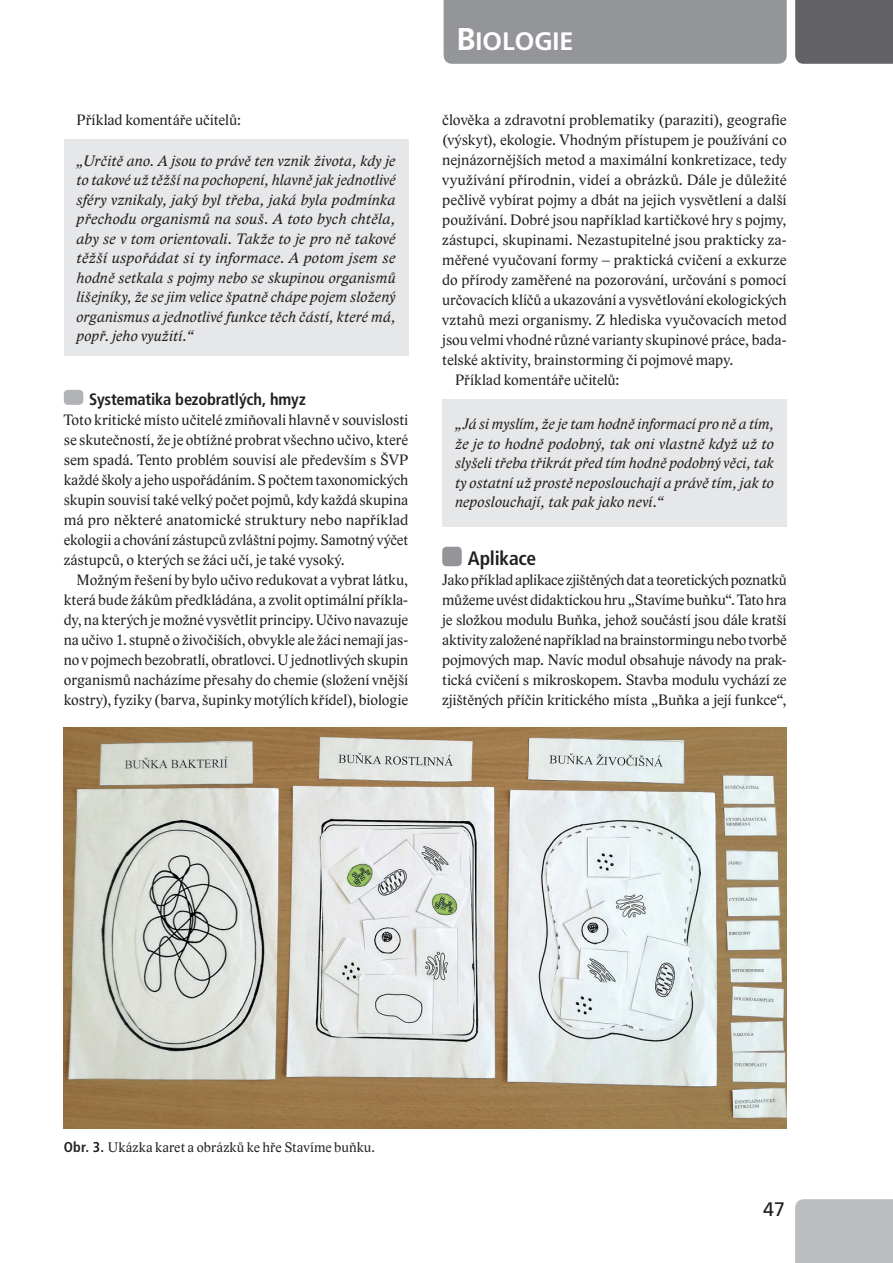
<style>
.page{position:relative;width:893px;height:1263px;background:#fff}
.page>*{position:absolute;margin:0;border:0;box-sizing:border-box;transform-origin:0 0}
.t1{font:25.2px "Frutiger LT Com Bold SC800";color:#fff}
.t2{font:700 condensed 19.5px "Frutiger LT Com";letter-spacing:-.015em;color:#231f20}
.t3{font:19.5px "Frutiger LT Com";color:#231f20}
.t4{font:700 condensed 16.5px "Frutiger LT Com";letter-spacing:-.01em;color:#231f20}
.t5{font:15.45px/20px "Lido STF";color:#231f20;text-align:justify}
.t6{font:italic 15.45px/19.5px "Lido STF";letter-spacing:.015em;color:#231f20;text-align:justify}
.t7{font:14.25px "Lido STF";letter-spacing:.01em;color:#231f20}
.s1{font-size:31.5px}
.s2{font-family:"Frutiger LT Com";font-weight:700;font-stretch:condensed}
</style>
<div class="page">
<div style="left:795px;top:0;width:98px;height:64px;background:#636366"></div>
<div style="left:795px;top:1199px;width:98px;height:64px;background:#bcbdc0"></div>
<div style="left:444px;top:0;width:343px;height:64px;background:#939598"></div>
<div style="left:64px;top:390px;width:19px;height:15px;background:#b2b3b7;border-radius:4px"></div>
<div style="left:442px;top:547px;width:20px;height:19px;background:#939598;border-radius:4px"></div>
<img style="left:64px;top:728px;width:723px;height:400px">
<div style="left:64px;top:139px;width:344px;height:217px;background:#e6e7e9"></div>
<div style="left:442px;top:399px;width:345px;height:127px;background:#e6e7e9"></div>
<p class="t5" style="left:77px;top:110px;width:166px">Příklad komentáře učitelů:</p>
<p class="t6" style="left:77px;top:151px;width:320px">„Určitě ano. A jsou to právě ten vznik života, kdy je to takové už těžší na pochopení, hlavně jak jednotlivé sféry vznikaly, jaký byl třeba, jaká byla podmínka přechodu organismů na souš. A toto bych chtěla, aby se v tom orientovali. Takže to je pro ně takové těžší uspořádat si ty informace. A potom jsem se hodně setkala s pojmy nebo se skupinou organismů lišejníky, že se jim velice špatně chápe pojem složený organismus a jednotlivé funkce těch částí, které má, popř. jeho využití.“</p>
<p class="t4" style="left:89px;top:389px;width:218px">Systematika bezobratlých, hmyz</p>
<p class="t5" style="left:64px;top:410px;width:346px">Toto kritické místo učitelé zmiňovali hlavně v souvislosti se skutečností, že je obtížné probrat všechno učivo, které sem spadá. Tento problém souvisí ale především s ŠVP každé školy a jeho uspořádáním. Spočtem taxonomických skupin souvisí také velký počet pojmů, kdy každá skupina má pro některé anatomické struktury nebo například ekologii a chování zástupců zvláštní pojmy. Samotný výčet zástupců, o kterých se žáci učí, je také vysoký.</p>
<p class="t5" style="left:64px;top:570px;width:346px;text-indent:13px">Možným řešení by bylo učivo redukovat a vybrat látku, která bude žákům předkládána, a zvolit optimální příkla&shy;dy, na kterých je možné vysvětlit principy. Učivo navazuje na učivo 1. stupně o živočiších, obvykle ale žáci nemají jas&shy;no v pojmech bezobratlí, obratlovci. Ujednotlivých skupin organismů nacházíme přesahy do chemie (složení vnější kostry), fyziky (barva, šupinky motýlích křídel), biologie</p>
<h1 class="t1" style="left:456px;top:27px;width:119px"><span class="s1">B</span>IOLOGIE</h1>
<p class="t5" style="left:442px;top:110px;width:346px">člověka a zdravotní problematiky (paraziti), geografie</p>
<p class="t5" style="left:442px;top:130px;width:346px">(výskyt), ekologie. Vhodným přístupem je používání co</p>
<p class="t5" style="left:442px;top:150px;width:346px">nejnázornějších metod a maximální konkretizace, tedy</p>
<p class="t5" style="left:442px;top:170px;width:346px">využívání přírodnin, videí a obrázků. Dále je důležité</p>
<p class="t5" style="left:442px;top:190px;width:346px">pečlivě vybírat pojmy a dbát na jejich vysvětlení a další</p>
<p class="t5" style="left:442px;top:210px;width:346px">používání. Dobré jsou například kartičkové hry s pojmy,</p>
<p class="t5" style="left:442px;top:230px;width:346px">zástupci, skupinami. Nezastupitelné jsou prakticky za-</p>
<p class="t5" style="left:442px;top:250px;width:346px">měřené vyučovaní formy – praktická cvičení a exkurze</p>
<p class="t5" style="left:442px;top:270px;width:346px">do přírody zaměřené na pozorování, určování s pomocí</p>
<p class="t5" style="left:442px;top:290px;width:346px">určovacích klíčů a ukazování a vysvětlování ekologických</p>
<p class="t5" style="left:442px;top:310px;width:346px">vztahů mezi organismy. Z hlediska vyučovacích metod</p>
<p class="t5" style="left:442px;top:330px;width:346px">jsou velmi vhodné různé varianty skupinové práce, bada-</p>
<p class="t5" style="left:442px;top:350px;width:293px">telské aktivity, brainstorming či pojmové mapy.</p>
<p class="t5" style="left:455px;top:370px;width:166px">Příklad komentáře učitelů:</p>
<p class="t6" style="left:455px;top:414px;width:320px">„Já si myslím, že je tam hodně informací pro ně a tím, že je to hodně podobný, tak oni vlastně když už to slyšeli třeba třikrát před tím hodně podobný věci, tak ty ostatní už prostě neposlouchají a právě tím, jak to neposlouchají, tak pak jako neví.“</p>
<p class="t2" style="left:468px;top:546px;width:70px">Aplikace</p>
<p class="t5" style="left:442px;top:570px;width:346px">Jako příklad aplikace zjištěných dat a teoretických poznatků můžeme uvést didaktickou hru „Stavíme buňku“. Tato hra je složkou modulu Buňka, jehož součástí jsou dále kratší aktivity založené například nabrainstormingu nebo tvorbě pojmových map. Navíc modul obsahuje návody na prak&shy;tická cvičení s mikroskopem. Stavba modulu vychází ze zjištěných příčin kritického místa „Buňka a její funkce“,</p>
<p class="t7" style="left:64px;top:1140px;width:313px"><span class="s2">Obr. 3.</span> Ukázka karet a obrázků ke hře Stavíme buňku.</p>
<p class="t3" style="left:763px;top:1197px;width:23px">47</p>
</div>
